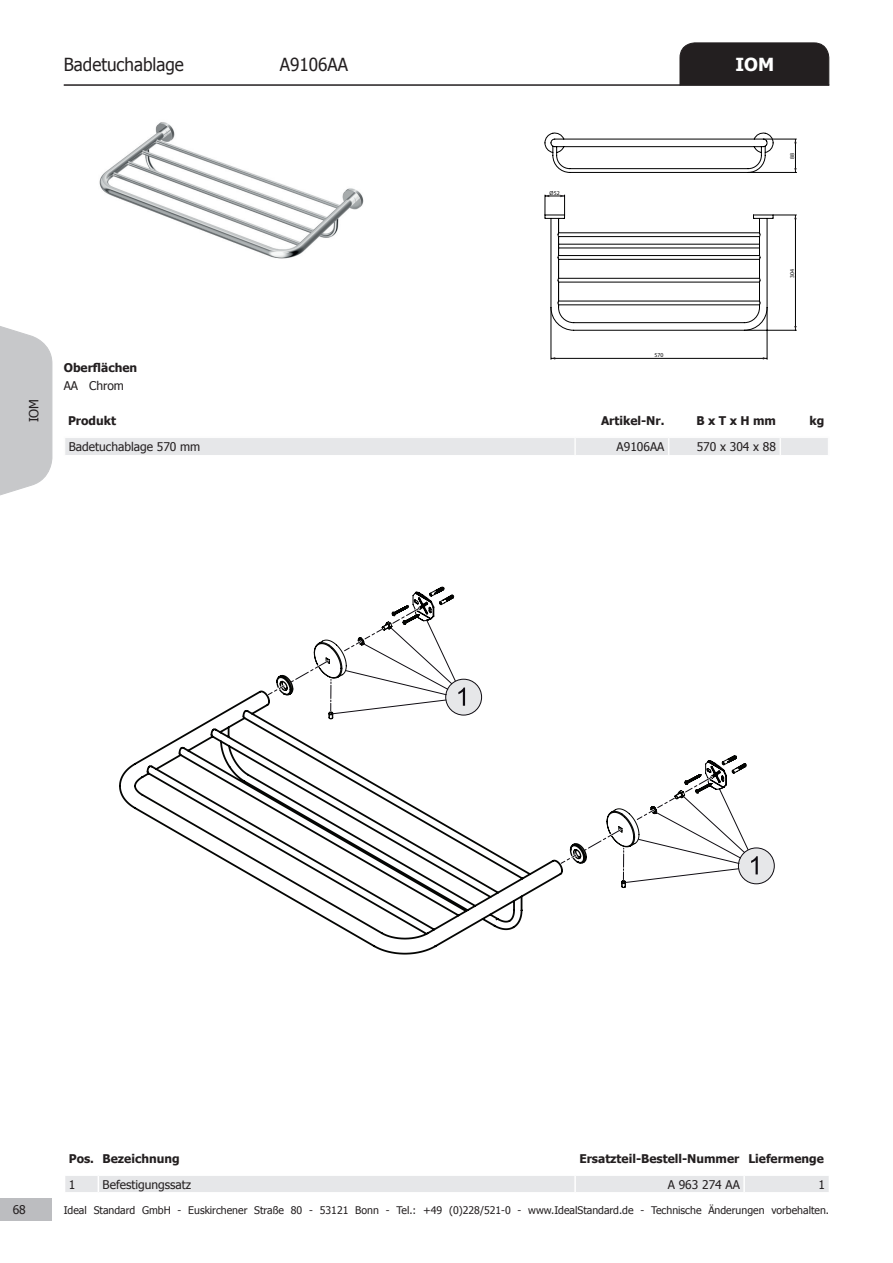
<style>
.page{position:relative;width:893px;height:1263px;background:#fff}
.page>*{position:absolute;margin:0;border:0;box-sizing:border-box;transform-origin:0 0}
.t1{font:18px "Tahoma";color:#231f20;scale:.95 1}
.t2{font:700 18px "Tahoma";color:#fff}
.t3{font:12.75px "Tahoma";color:#231f20}
.t4{font:700 12px "Tahoma";color:#231f20}
.t5{font:12px "Tahoma";color:#231f20}
.t6{font:10.5px "Tahoma";color:#231f20}
.t7{font:5.85px "Arial";color:#000}
</style>
<div class="page">
<div style="left:679px;top:42px;width:151px;height:44px;background:#231f20"></div>
<hr style="left:64px;top:85px;width:765px;height:1px;background:#231f20">
<div style="left:0;top:1198px;width:51px;height:22px;background:#bcbdc0"></div>
<svg style="left:0;top:326px;width:53px;height:170px;background:#ceced0"></svg>
<svg style="left:544px;top:132px;width:230px;height:228px"></svg>
<svg style="left:758px;top:218px;width:3px;height:90px"></svg>
<svg style="left:545px;top:195px;width:20px;height:20px"></svg>
<hr style="left:551px;top:307px;width:1px;height:53px;background:#000">
<hr style="left:551px;top:358px;width:216px;height:1px;background:#000">
<hr style="left:744px;top:330px;width:53px;height:1px;background:#000">
<hr style="left:767px;top:307px;width:1px;height:53px;background:#000">
<hr style="left:795px;top:215px;width:1px;height:115px;background:#000">
<hr style="left:748px;top:172px;width:49px;height:1px;background:#000">
<hr style="left:763px;top:139px;width:34px;height:1px;background:#000">
<hr style="left:795px;top:139px;width:1px;height:33px;background:#000">
<svg style="left:773px;top:215px;width:24px;height:4px"></svg>
<div style="left:65px;top:438px;width:763px;height:17px;background:#e6e7e9"></div>
<div style="left:65px;top:1176px;width:764px;height:16px;background:#e6e7e9"></div>
<svg style="left:119px;top:690px;width:439px;height:264px"></svg>
<div style="left:738px;top:848px;width:36px;height:36px;background:#e6e7e9;border-radius:50%"></div>
<div style="left:738px;top:847px;width:37px;height:37px;border:1px solid #0f0c12;border-radius:50%"></div>
<svg style="left:276px;top:678px;width:282px;height:189px"></svg>
<svg style="left:558px;top:755px;width:200px;height:134px"></svg>
<svg style="left:266px;top:587px;width:199px;height:134px"></svg>
<img style="left:99px;top:122px;width:265px;height:137px">
<h1 class="t1" style="left:64px;top:52px;width:128px">Badetuchablage</h1>
<h1 class="t1" style="left:280px;top:52px;width:73px">A9106AA</h1>
<h1 class="t2" style="left:735px;top:51px;width:40px">IOM</h1>
<p class="t7" style="left:550px;top:189px;width:12px">Ø52</p>
<p class="t7" style="left:788px;top:159px;width:8px;rotate:-90deg">88</p>
<p class="t7" style="left:788px;top:278px;width:11px;rotate:-90deg">304</p>
<p class="t3" style="left:25px;top:422px;width:25px;rotate:-90deg">IOM</p>
<p class="t4" style="left:64px;top:359px;width:75px">Oberflächen</p>
<p class="t5" style="left:64px;top:377px;width:62px">AA Chrom</p>
<p class="t7" style="left:654px;top:351px;width:11px">570</p>
<p class="t4" style="left:68px;top:412px;width:49px">Produkt</p>
<p class="t4" style="left:601px;top:412px;width:65px">Artikel-Nr.</p>
<p class="t4" style="left:696px;top:412px;width:81px">B x T x H mm</p>
<p class="t4" style="left:810px;top:412px;width:16px">kg</p>
<p class="t5" style="left:69px;top:438px;width:133px">Badetuchablage 570 mm</p>
<p class="t5" style="left:617px;top:438px;width:49px">A9106AA</p>
<p class="t5" style="left:697px;top:438px;width:81px">570 x 304 x 88</p>
<p class="t5" style="left:13px;top:1201px;width:15px">68</p>
<p class="t4" style="left:69px;top:1150px;width:112px">Pos. Bezeichnung</p>
<p class="t4" style="left:579px;top:1150px;width:246px">Ersatzteil-Bestell-Nummer Liefermenge</p>
<p class="t5" style="left:69px;top:1176px;width:8px">1</p>
<p class="t5" style="left:103px;top:1176px;width:90px">Befestigungssatz</p>
<p class="t5" style="left:668px;top:1176px;width:74px">A 963 274 AA</p>
<p class="t5" style="left:819px;top:1176px;width:8px">1</p>
<p class="t6" style="left:64px;top:1203px;width:767px">Ideal Standard GmbH - Euskirchener Straße 80 - 53121 Bonn - Tel.: +49 (0)228/521-0 - www.IdealStandard.de - Technische Änderungen vorbehalten.</p>
</div>
